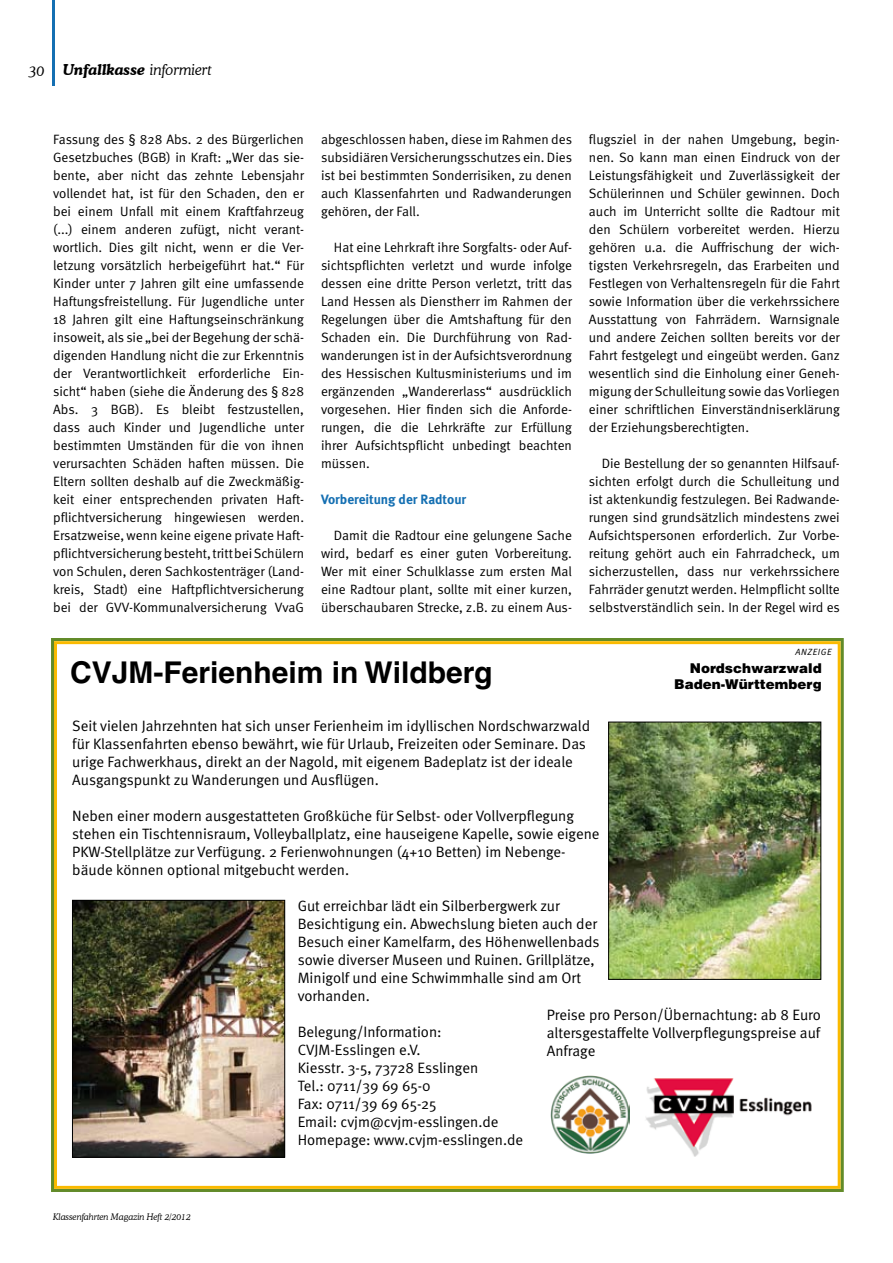
<style>
.page{position:relative;width:893px;height:1263px;background:#fff}
.page>*{position:absolute;margin:0;border:0;box-sizing:border-box;transform-origin:0 0}
.t1{font:700 30px "Helvetica";color:#000}
.t2{font:15px/18px "Meta Normal";color:#000}
.t3{font:italic 700 15px "Cooper BT";color:#000}
.t4{font:italic 300 15px "Cooper BT";color:#000}
.t5{font:13.5px/18px "Meta Normal";color:#000;text-align:justify}
.t6{font:900 13.5px/16.2px "Helvetica";color:#000;text-align:right}
.t7{font:700 13.5px "Meta";color:#146fb2}
.t8{font:italic 300 9px "Cooper BT";color:#000}
.t9{font:italic 9px "Meta Normal";letter-spacing:.065em;color:#000}
.s1{font-weight:300}
</style>
<div class="page">
<hr style="left:52px;top:0;width:2px;height:86px;background:#146fb2">
<div style="left:51px;top:638px;width:793px;height:554px;border:3px solid #628b29"></div>
<img style="left:551px;top:1076px;width:79px;height:78px">
<img style="left:610px;top:724px;width:209px;height:253px">
<div style="left:608px;top:722px;width:213px;height:257px;border:1px solid #000"></div>
<img style="left:74px;top:902px;width:209px;height:253px">
<div style="left:72px;top:900px;width:213px;height:257px;border:1px solid #000"></div>
<img style="left:646px;top:1078px;width:166px;height:79px">
<p class="t4" style="left:29px;top:62px;width:17px">30</p>
<p class="t3" style="left:63px;top:61px;width:150px">Unfallkasse <span class="s1">informiert</span></p>
<p class="t5" style="left:53px;top:130px;width:253px">Fassung des § 828 Abs. 2 des Bürgerlichen Gesetzbuches (BGB) in Kraft: „Wer das sie&shy;bente, aber nicht das zehnte Lebensjahr vollendet hat, ist für den Schaden, den er bei einem Unfall mit einem Kraftfahrzeug (...) einem anderen zufügt, nicht verant&shy;wortlich. Dies gilt nicht, wenn er die Ver&shy;letzung vorsätzlich herbeigeführt hat.“ Für Kinder unter 7 Jahren gilt eine umfassende Haftungsfreistellung. Für Jugendliche unter 18 Jahren gilt eine Haftungseinschränkung insoweit, als sie „bei der Begehung der schä&shy;digenden Handlung nicht die zur Erkenntnis der Verantwortlichkeit erforderliche Ein&shy;sicht“ haben (siehe die Änderung des § 828<br>Abs. 3 BGB). Es bleibt festzustellen, dass auch Kinder und Jugendliche unter bestimmten Umständen für die von ihnen verursachten Schäden haften müssen. Die Eltern sollten deshalb auf die Zweckmäßig&shy;keit einer entsprechenden privaten Haft&shy;pflichtversicherung hingewiesen werden.<br>Ersatzweise, wenn keine eigene private Haft&shy;pflichtversicherung besteht, tritt bei Schülern von Schulen, deren Sachkostenträger (Land&shy;kreis, Stadt) eine Haftpflichtversicherung bei der GVV-Kommunalversicherung VvaG</p>
<p class="t5" style="left:321px;top:130px;width:252px">abgeschlossen haben, diese im Rahmen des subsidiären Versicherungsschutzes ein. Dies ist bei bestimmten Sonderrisiken, zu denen auch Klassenfahrten und Radwanderungen gehören, der Fall.</p>
<p class="t5" style="left:321px;top:238px;width:253px;text-indent:13px">Hat eine Lehrkraft ihre Sorgfalts- oder Auf&shy;sichtspflichten verletzt und wurde infolge dessen eine dritte Person verletzt, tritt das Land Hessen als Dienstherr im Rahmen der Regelungen über die Amtshaftung für den Schaden ein. Die Durchführung von Rad&shy;wanderungen ist in der Aufsichtsverordnung des Hessischen Kultusministeriums und im ergänzenden „Wandererlass“ ausdrücklich vorgesehen. Hier finden sich die Anforde&shy;rungen, die die Lehrkräfte zur Erfüllung ihrer Aufsichtspflicht unbedingt beachten müssen.</p>
<p class="t7" style="left:321px;top:491px;width:147px">Vorbereitung der Radtour</p>
<p class="t5" style="left:321px;top:526px;width:253px;text-indent:13px">Damit die Radtour eine gelungene Sache wird, bedarf es einer guten Vorbereitung.<br>Wer mit einer Schulklasse zum ersten Mal eine Radtour plant, sollte mit einer kurzen, überschaubaren Strecke, z.B. zu einem Aus-</p>
<p class="t5" style="left:589px;top:130px;width:253px">flugsziel in der nahen Umgebung, begin&shy;nen. So kann man einen Eindruck von der Leistungsfähigkeit und Zuverlässigkeit der Schülerinnen und Schüler gewinnen. Doch auch im Unterricht sollte die Radtour mit den Schülern vorbereitet werden. Hierzu gehören u.a. die Auffrischung der wich&shy;tigsten Verkehrsregeln, das Erarbeiten und Festlegen von Verhaltensregeln für die Fahrt sowie Information über die verkehrssichere Ausstattung von Fahrrädern. Warnsignale und andere Zeichen sollten bereits vor der Fahrt festgelegt und eingeübt werden. Ganz wesentlich sind die Einholung einer Geneh&shy;migung der Schulleitung sowie das Vorliegen einer schriftlichen Einverständniserklärung der Erziehungsberechtigten.</p>
<p class="t5" style="left:589px;top:454px;width:253px;text-indent:13px">Die Bestellung der so genannten Hilfsauf&shy;sichten erfolgt durch die Schulleitung und ist aktenkundig festzulegen. Bei Radwande&shy;rungen sind grundsätzlich mindestens zwei Aufsichtspersonen erforderlich. Zur Vorbe&shy;reitung gehört auch ein Fahrradcheck, um sicherzustellen, dass nur verkehrssichere Fahrräder genutzt werden. Helmpflicht sollte selbstverständlich sein. In der Regel wird es</p>
<p class="t9" style="left:795px;top:646px;width:38px">ANZEIGE</p>
<h1 class="t1" style="left:70px;top:654px;width:424px">CVJM-Ferienheim in Wildberg</h1>
<p class="t6" style="left:674px;top:659px;width:149px">Nordschwarzwald<br>Baden-Württemberg</p>
<p class="t2" style="left:72px;top:716px;width:519px">Seit vielen Jahrzehnten hat sich unser Ferienheim im idyllischen Nordschwarzwald für Klassenfahrten ebenso bewährt, wie für Urlaub, Freizeiten oder Seminare. Das urige Fachwerkhaus, direkt an der Nagold, mit eigenem Badeplatz ist der ideale Ausgangspunkt zu Wanderungen und Ausflügen.</p>
<p class="t2" style="left:72px;top:806px;width:529px">Neben einer modern ausgestatteten Großküche für Selbst- oder Vollverpflegung stehen ein Tischtennisraum, Volleyballplatz, eine hauseigene Kapelle, sowie eigene PKW-Stellplätze zur Verfügung. 2 Ferienwohnungen (4+10 Betten) im Nebenge&shy;bäude können optional mitgebucht werden.</p>
<p class="t2" style="left:298px;top:896px;width:303px">Gut erreichbar lädt ein Silberbergwerk zur Besichtigung ein. Abwechslung bieten auch der Besuch einer Kamelfarm, des Höhenwellenbads sowie diverser Museen und Ruinen. Grillplätze, Minigolf und eine Schwimmhalle sind am Ort vorhanden.</p>
<p class="t2" style="left:298px;top:1022px;width:227px">Belegung/Information:<br>CVJM-Esslingen e.V.<br>Kiesstr. 3-5, 73728 Esslingen<br>Tel.: 0711/39 69 65-0<br>Fax: 0711/39 69 65-25<br>Email: cvjm@cvjm-esslingen.de<br>Homepage: www.cvjm-esslingen.de</p>
<p class="t2" style="left:547px;top:1005px;width:276px;text-align:justify">Preise pro Person/Übernachtung: ab 8 Euro altersgestaffelte Vollverpflegungspreise auf Anfrage</p>
<p class="t8" style="left:53px;top:1212px;width:139px">Klassenfahrten Magazin Heft 2/2012</p>
</div>
